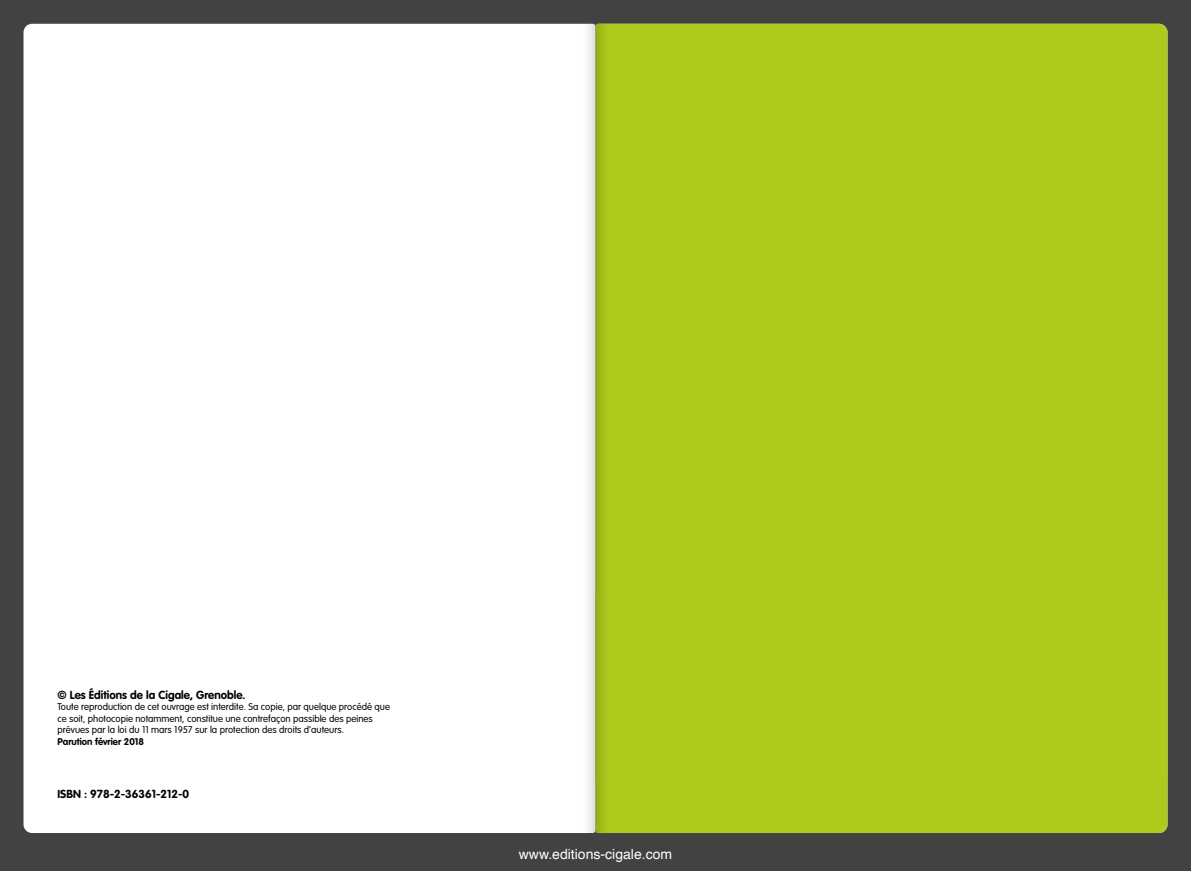
<style>
.page{position:relative;width:1191px;height:871px;background:#fff}
.page>*{position:absolute;margin:0;border:0;box-sizing:border-box;transform-origin:0 0}
.t1{font:14px "Helvetica";color:#fff}
.t2{font:700 11.5px "VAG Rounded Std";color:#000}
.t3{font:300 9.6px/11.5px "VAG Rounded Std";color:#000}
.t4{font:700 9.6px "VAG Rounded Std";color:#000}
</style>
<div class="page">
<div style="left:0;top:0;width:1191px;height:870px;background:#424242"></div>
<div style="left:24px;top:24px;width:571px;height:808px;background:#fff"></div>
<div style="left:595px;top:24px;width:572px;height:808px;background:#aeca1d"></div>
<p class="t2" style="left:58px;top:687px;width:190px">© Les Éditions de la Cigale, Grenoble.</p>
<p class="t3" style="left:58px;top:701px;width:334px">Toute reproduction de cet ouvrage est interdite. Sa copie, par quelque procédé que ce soit, photocopie notamment, constitue une contrefaçon passible des peines prévues par la loi du 11 mars 1957 sur la protection des droits d’auteurs.</p>
<p class="t4" style="left:58px;top:735px;width:88px">Parution février 2018</p>
<p class="t2" style="left:58px;top:787px;width:133px">ISBN : 978-2-36361-212-0</p>
<h1 class="t1" style="left:519px;top:843px;width:155px">www.editions-cigale.com</h1>
</div>
